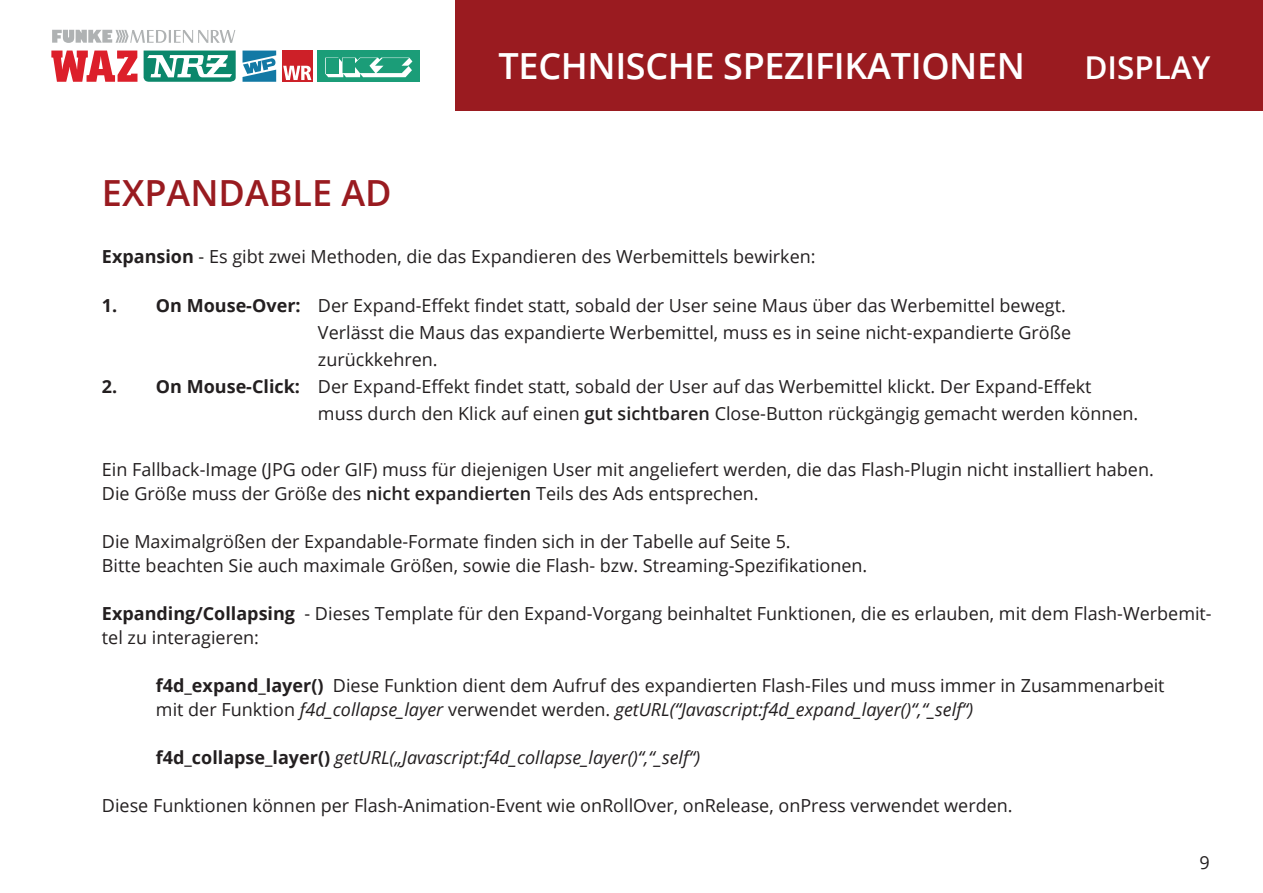
<style>
.page{position:relative;width:1263px;height:893px;background:#fff}
.page>*{position:absolute;margin:0;border:0;box-sizing:border-box;transform-origin:0 0}
.t1{font:600 36px "Open Sans";letter-spacing:-.01em;color:#fff}
.t2{font:600 36px "Open Sans";color:#991b20}
.t3{font:600 31.5px "Open Sans";color:#fff}
.t4{font:18px/24px "Open Sans";color:#231f20}
.t5{font:italic 18px "Open Sans";color:#231f20}
.s1{font-weight:700}
.s2{font-weight:600}
.s3{font-style:italic}
.s4{font-weight:700;font-style:normal}
</style>
<div class="page">
<div style="left:455px;top:0;width:808px;height:111px;background:#9a1b20"></div>
<div style="left:318px;top:51px;width:102px;height:31px;background:#1b9d78"></div>
<div style="left:282px;top:51px;width:30px;height:31px;background:#cd2028"></div>
<svg style="left:283px;top:66px;width:28px;height:14px"></svg>
<svg style="left:325px;top:58px;width:87px;height:19px"></svg>
<svg style="left:242px;top:51px;width:34px;height:31px"></svg>
<svg style="left:51px;top:51px;width:86px;height:31px"></svg>
<svg style="left:144px;top:51px;width:92px;height:31px"></svg>
<svg style="left:52px;top:30px;width:183px;height:13px"></svg>
<h1 class="t2" style="left:102px;top:168px;width:291px">EXPANDABLE AD</h1>
<h1 class="t1" style="left:499px;top:42px;width:528px">TECHNISCHE SPEZIFIKATIONEN</h1>
<h2 class="t3" style="left:1084px;top:46px;width:127px">DISPLAY</h2>
<p class="t4" style="left:102px;top:244px;width:715px"><span class="s1">Expansion</span> - Es gibt zwei Methoden, die das Expandieren des Werbemittels bewirken:</p>
<p class="t4" style="left:318px;top:292px;width:755px;line-height:27px;text-indent:-216px"><span class="s1">1. On Mouse-Over:</span> Der Expand-Effekt findet statt, sobald der User seine Maus über das Werbemittel bewegt.<br>Verlässt die Maus das expandierte Werbemittel, muss es in seine nicht-expandierte Größe zurückkehren.</p>
<p class="t4" style="left:318px;top:373px;width:822px;line-height:27px;text-indent:-216px"><span class="s1">2. On Mouse-Click:</span> Der Expand-Effekt findet statt, sobald der User auf das Werbemittel klickt. Der Expand-Effekt muss durch den Klick auf einen <span class="s2">gut sichtbaren</span> Close-Button rückgängig gemacht werden können.</p>
<p class="t4" style="left:102px;top:457px;width:1053px">Ein Fallback-Image (JPG oder GIF) muss für diejenigen User mit angeliefert werden, die das Flash-Plugin nicht installiert haben.<br>Die Größe muss der Größe des <span class="s2">nicht expandierten</span> Teils des Ads entsprechen.</p>
<p class="t4" style="left:102px;top:529px;width:767px">Die Maximalgrößen der Expandable-Formate finden sich in der Tabelle auf Seite 5.<br>Bitte beachten Sie auch maximale Größen, sowie die Flash- bzw. Streaming-Spezifikationen.</p>
<p class="t4" style="left:102px;top:601px;width:1111px"><span class="s1">Expanding/Collapsing</span> - Dieses Template für den Expand-Vorgang beinhaltet Funktionen, die es erlauben, mit dem Flash-Werbemit&shy;tel zu interagieren:</p>
<p class="t4" style="left:156px;top:673px;width:1010px"><span class="s1">f4d_expand_layer()</span> Diese Funktion dient dem Aufruf des expandierten Flash-Files und muss immer in Zusammenarbeit mit der Funktion <span class="s3">f4d_collapse_layer</span> verwendet werden. <span class="s3">getURL(“Javascript:f4d_expand_layer()“,“_self“)</span></p>
<p class="t5" style="left:156px;top:745px;width:546px"><span class="s4">f4d_collapse_layer()</span> getURL(„Javascript:f4d_collapse_layer()“,“_self“)</p>
<p class="t4" style="left:102px;top:793px;width:912px">Diese Funktionen können per Flash-Animation-Event wie onRollOver, onRelease, onPress verwendet werden.</p>
<p class="t4" style="left:1199px;top:849px;width:12px">9</p>
</div>
